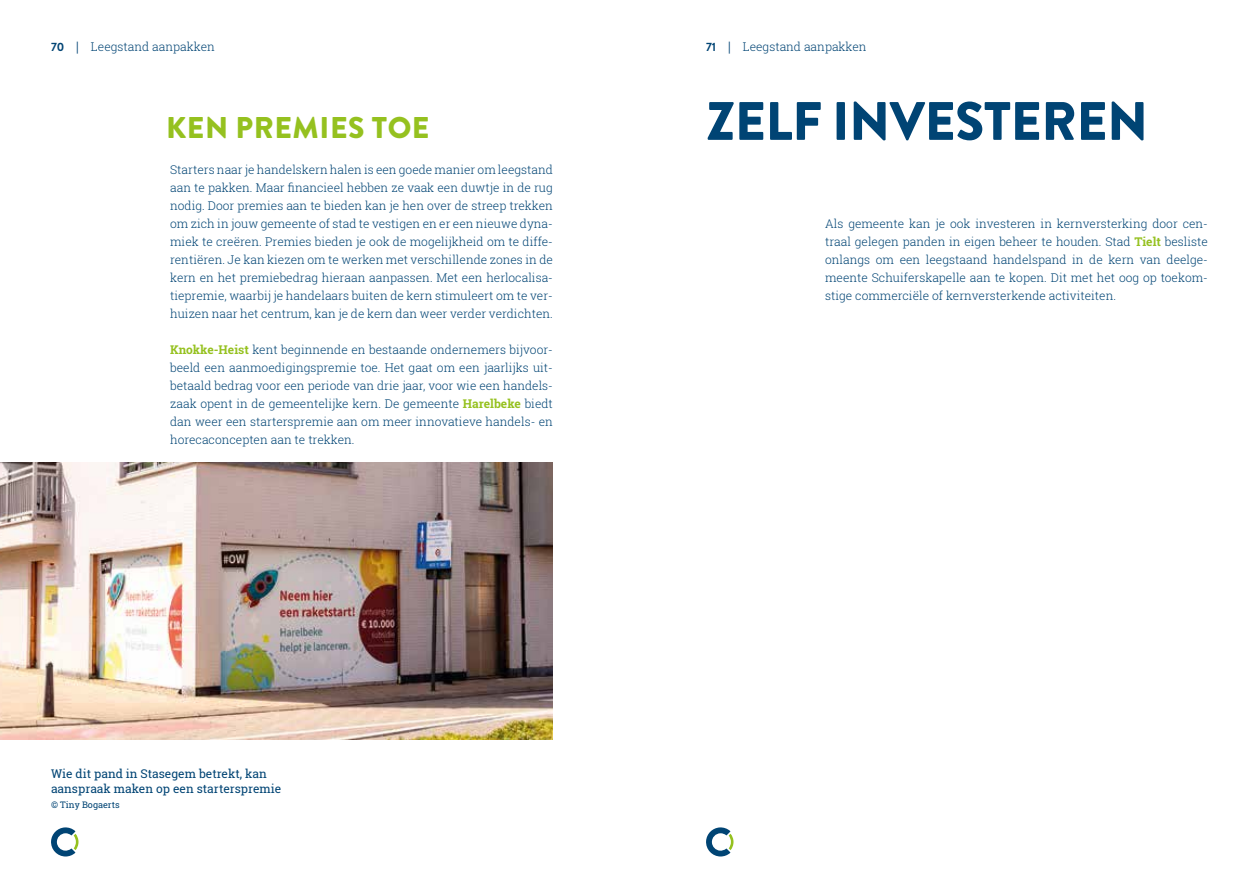
<style>
.page{position:relative;width:1259px;height:893px;background:#fff}
.page>*{position:absolute;margin:0;border:0;box-sizing:border-box;transform-origin:0 0}
.t1{font:900 54px "Brandon Grotesque";letter-spacing:-.005em;color:#004474}
.t2{font:900 30px "Brandon Grotesque";letter-spacing:.02em;color:#95c11f}
.t3{font:300 12px/18px "Roboto Slab";color:#004474;text-align:justify}
.t4{font:12px/14.4px "Roboto Slab";color:#004474}
.t5{font:9px "Roboto Slab";color:#004474}
.s1{font-family:"Brandon Grotesque";font-weight:700}
.s2{font-family:"Helvetica Neue";font-weight:400}
.s3{font-weight:700;color:#95c11f}
</style>
<div class="page">
<svg style="left:51px;top:827px;width:27px;height:29px"></svg>
<svg style="left:706px;top:827px;width:27px;height:29px"></svg>
<img style="left:0;top:462px;width:553px;height:277px">
<p class="t3" style="left:51px;top:37px;width:165px"><span class="s1">70</span> <span class="s2">|</span> Leegstand aanpakken</p>
<p class="t3" style="left:706px;top:37px;width:162px"><span class="s1">71</span> <span class="s2">|</span> Leegstand aanpakken</p>
<h2 class="t2" style="left:166px;top:106px;width:265px">KEN PREMIES TOE</h2>
<p class="t3" style="left:170px;top:160px;width:384px">Starters naar je handelskern halen is een goede manier om leegstand aan te pakken. Maar financieel hebben ze vaak een duwtje in de rug nodig. Door premies aan te bieden kan je hen over de streep trekken om zich in jouw gemeente of stad te vestigen en er een nieuwe dyna&shy;miek te creëren. Premies bieden je ook de mogelijkheid om te diffe&shy;rentiëren. Je kan kiezen om te werken met verschillende zones in de kern en het premiebedrag hieraan aanpassen. Met een herlocalisa&shy;tiepremie, waarbij je handelaars buiten de kern stimuleert om te ver&shy;huizen naar het centrum, kan je de kern dan weer verder verdichten.</p>
<p class="t3" style="left:170px;top:340px;width:384px"><span class="s3">Knokke-Heist</span> kent beginnende en bestaande ondernemers bijvoor&shy;beeld een aanmoedigingspremie toe. Het gaat om een jaarlijks uit&shy;betaald bedrag voor een periode van drie jaar, voor wie een handels&shy;zaak opent in de gemeentelijke kern. De gemeente <span class="s3">Harelbeke</span> biedt dan weer een starterspremie aan om meer innovatieve handels- en horecaconcepten aan te trekken.</p>
<p class="t4" style="left:51px;top:767px;width:232px">Wie dit pand in Stasegem betrekt, kan aanspraak maken op een starterspremie</p>
<p class="t5" style="left:51px;top:798px;width:70px">© Tiny Bogaerts</p>
<h1 class="t1" style="left:706px;top:83px;width:443px">ZELF INVESTEREN</h1>
<p class="t3" style="left:825px;top:214px;width:384px">Als gemeente kan je ook investeren in kernversterking door cen&shy;traal gelegen panden in eigen beheer te houden. Stad <span class="s3">Tielt</span> besliste onlangs om een leegstaand handelspand in de kern van deelge&shy;meente Schuiferskapelle aan te kopen. Dit met het oog op toekom&shy;stige commerciële of kernversterkende activiteiten.</p>
</div>
